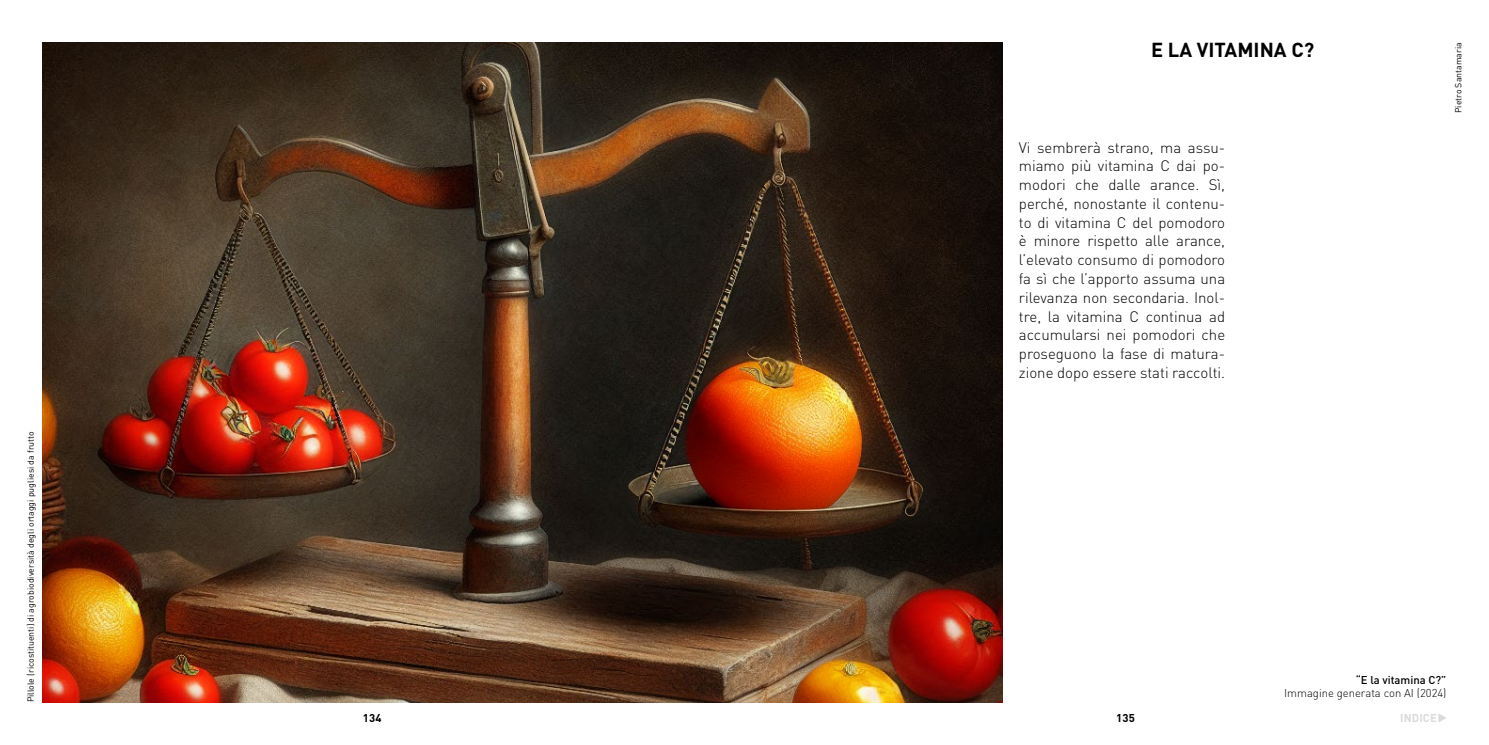
<style>
.page{position:relative;width:1489px;height:745px;background:#fff}
.page>*{position:absolute;margin:0;border:0;box-sizing:border-box;transform-origin:0 0}
.t1{font:700 20px "DIN Pro";color:#000}
.t2{font:300 15px/18.8px "DIN Pro";color:#000;text-align:justify}
.t3{font:300 11.25px "DIN Pro";color:#000}
.t4{font:500 11.25px "DIN Pro";color:#000}
.t5{font:700 11.25px "DIN Pro";letter-spacing:.01em;color:#000}
.t6{font:700 11.25px "DIN Pro";letter-spacing:.01em;color:#dadada}
.t7{font:8.75px "DIN Pro";color:#000}
</style>
<div class="page">
<svg style="left:1438px;top:713px;width:8px;height:9px"></svg>
<img style="left:43px;top:43px;width:959px;height:659px">
<p class="t7" style="left:24px;top:702px;width:272px;rotate:-90deg">Pillole (ricostituenti) di agrobiodiversità degli ortaggi pugliesi da frutto</p>
<h1 class="t1" style="left:1151px;top:33px;width:164px">E LA VITAMINA C?</h1>
<p class="t2" style="left:1018px;top:136px;width:208px">Vi sembrerà strano, ma assu&shy;miamo più vitamina C dai po&shy;modori che dalle arance. Sì, perché, nonostante il contenu&shy;to di vitamina C del pomodoro è minore rispetto alle arance, l’elevato consumo di pomodoro fa sì che l’apporto assuma una rilevanza non secondaria. Inol&shy;tre, la vitamina C continua ad accumularsi nei pomodori che proseguono la fase di matura&shy;zione dopo essere stati raccolti.</p>
<p class="t7" style="left:1451px;top:113px;width:72px;rotate:-90deg">Pietro Santamaria</p>
<p class="t4" style="left:1355px;top:670px;width:92px">“E la vitamina C?”</p>
<p class="t3" style="left:1283px;top:684px;width:164px">Immagine generata con AI (2024)</p>
<p class="t5" style="left:363px;top:708px;width:20px">134</p>
<p class="t5" style="left:1116px;top:708px;width:20px">135</p>
<p class="t6" style="left:1399px;top:708px;width:38px">INDICE</p>
</div>
